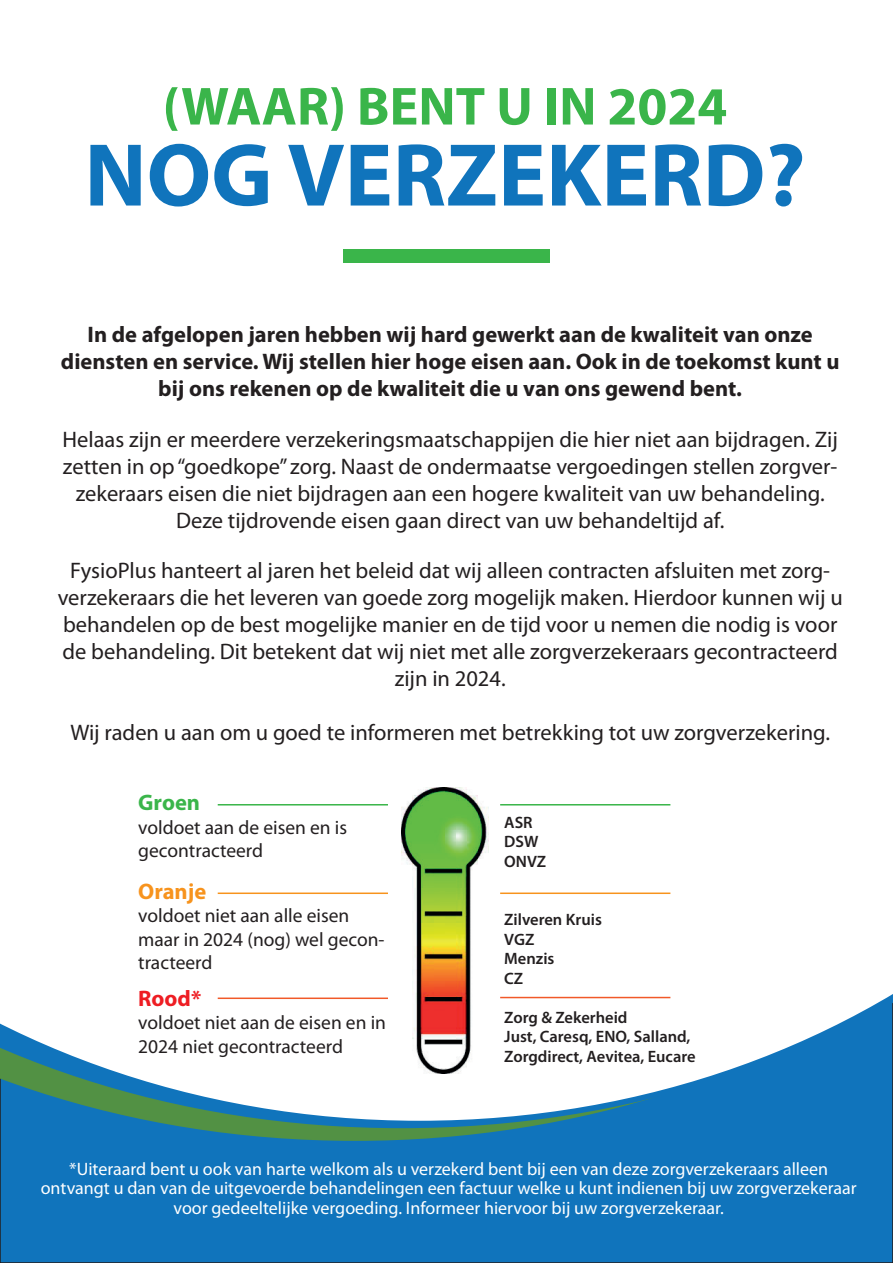
<style>
.page{position:relative;width:893px;height:1263px;background:#1074bc}
.page>*{position:absolute;margin:0;border:0;box-sizing:border-box;transform-origin:0 0}
.t1{font:700 90px "Myriad Pro";color:#1074bc}
.t2{font:700 54px "Myriad Pro";color:#3ab54a}
.t3{font:22.5px/27px "Myriad Pro";color:#231f20;text-align:center}
.t4{font:700 22.5px/27px "Myriad Pro";color:#231f20;text-align:center}
.t5{font:700 22.5px "Myriad Pro";color:#f7931d}
.t6{font:700 22.5px "Myriad Pro";color:#3ab54a}
.t7{font:700 22.5px "Myriad Pro";color:#ee1d23}
.t8{font:19.5px/23.4px "Myriad Pro";color:#231f20}
.t9{font:18px/19.5px "Myriad Pro";color:#fff;text-align:center}
.t10{font:600 16.5px/19.5px "Myriad Pro";color:#231f20}
</style>
<div class="page">
<div style="left:0;top:0;width:893px;height:1121px;background:#fff"></div>
<div style="left:343px;top:249px;width:207px;height:13px;background:#3ab54a"></div>
<img style="left:402px;top:787px;width:86px;height:286px">
<hr style="left:218px;top:804px;width:170px;height:1px;background:#3ab54a">
<hr style="left:218px;top:892px;width:170px;height:2px;background:#f7931d">
<hr style="left:218px;top:997px;width:170px;height:2px;background:#f15929">
<hr style="left:500px;top:804px;width:170px;height:1px;background:#3ab54a">
<hr style="left:500px;top:892px;width:170px;height:2px;background:#f7931d">
<hr style="left:500px;top:997px;width:170px;height:1px;background:#f15929">
<h2 class="t2" style="left:163px;top:71px;width:566px">(WAAR) BENT U IN 2024</h2>
<h1 class="t1" style="left:85px;top:116px;width:722px">NOG VERZEKERD?</h1>
<p class="t4" style="left:61px;top:320px;width:780px">In de afgelopen jaren hebben wij hard gewerkt aan de kwaliteit van onze diensten en service. Wij stellen hier hoge eisen aan. Ook in de toekomst kunt u bij ons rekenen op de kwaliteit die u van ons gewend bent.</p>
<p class="t3" style="left:62px;top:425px;width:777px">Helaas zijn er meerdere verzekeringsmaatschappijen die hier niet aan bijdragen. Zij zetten in op “goedkope” zorg. Naast de ondermaatse vergoedingen stellen zorgver&shy;zekeraars eisen die niet bijdragen aan een hogere kwaliteit van uw behandeling.<br>Deze tijdrovende eisen gaan direct van uw behandeltijd af.</p>
<p class="t3" style="left:58px;top:557px;width:786px">FysioPlus hanteert al jaren het beleid dat wij alleen contracten afsluiten met zorg&shy;verzekeraars die het leveren van goede zorg mogelijk maken. Hierdoor kunnen wij u behandelen op de best mogelijke manier en de tijd voor u nemen die nodig is voor de behandeling. Dit betekent dat wij niet met alle zorgverzekeraars gecontracteerd zijn in 2024.</p>
<p class="t3" style="left:70px;top:719px;width:761px">Wij raden u aan om u goed te informeren met betrekking tot uw zorgverzekering.</p>
<p class="t6" style="left:138px;top:788px;width:63px">Groen</p>
<p class="t8" style="left:138px;top:815px;width:211px">voldoet aan de eisen en is gecontracteerd</p>
<p class="t5" style="left:138px;top:876px;width:70px">Oranje</p>
<p class="t8" style="left:138px;top:903px;width:248px">voldoet niet aan alle eisen maar in 2024 (nog) wel gecon&shy;tracteerd</p>
<p class="t7" style="left:138px;top:984px;width:65px">Rood*</p>
<p class="t8" style="left:138px;top:1011px;width:249px">voldoet niet aan de eisen en in<br>2024 niet gecontracteerd</p>
<p class="t10" style="left:504px;top:812px;width:44px">ASR<br>DSW<br>ONVZ</p>
<p class="t10" style="left:504px;top:909px;width:99px">Zilveren Kruis<br>VGZ<br>Menzis<br>CZ</p>
<p class="t10" style="left:504px;top:1007px;width:193px">Zorg &amp; Zekerheid<br>Just, Caresq, ENO, Salland,<br>Zorgdirect, Aevitea, Eucare</p>
<p class="t9" style="left:41px;top:1158px;width:817px">*Uiteraard bent u ook van harte welkom als u verzekerd bent bij een van deze zorgverzekeraars alleen ontvangt u dan van de uitgevoerde behandelingen een factuur welke u kunt indienen bij uw zorgverzekeraar voor gedeeltelijke vergoeding. Informeer hiervoor bij uw zorgverzekeraar.</p>
</div>
